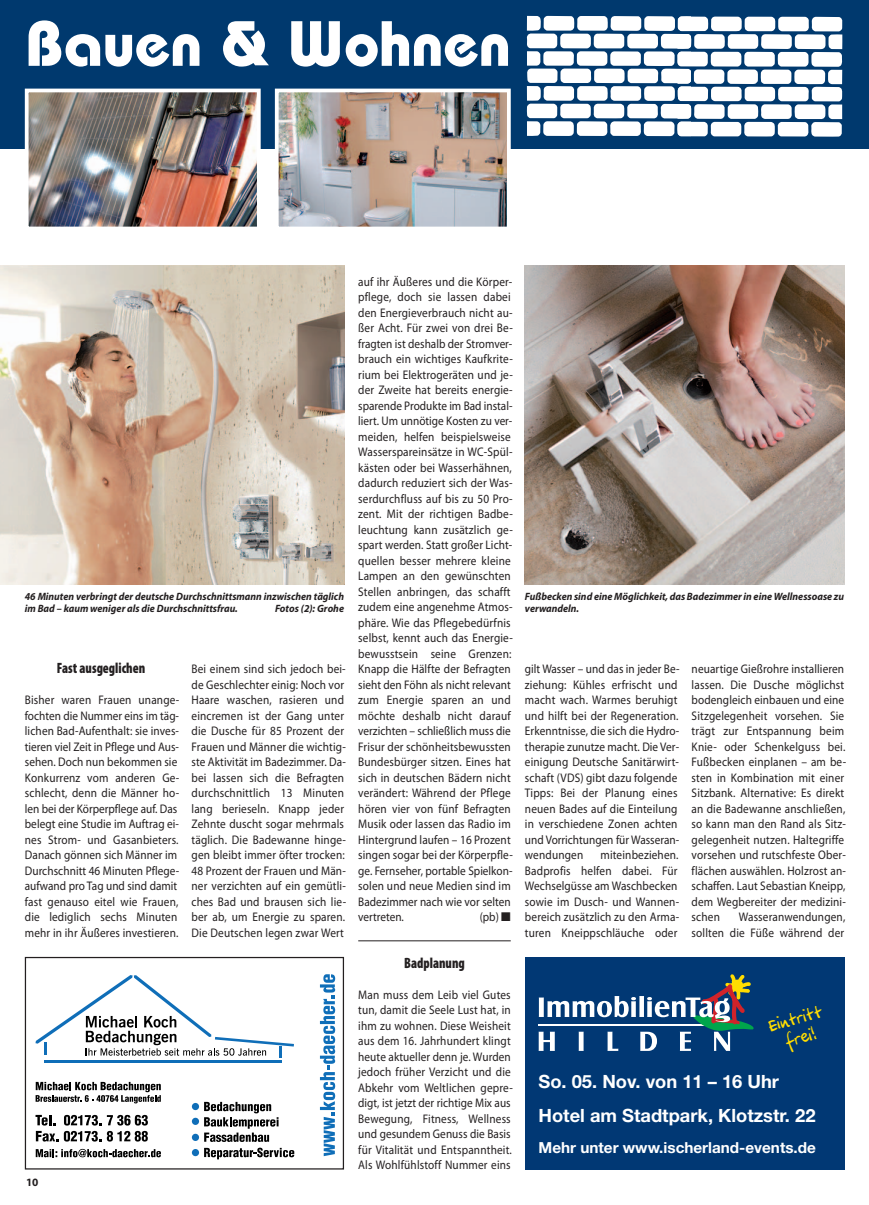
<style>
.page{position:relative;width:869px;height:1205px;background:#fff}
.page>*{position:absolute;margin:0;border:0;box-sizing:border-box;transform-origin:0 0}
.t1{font:700 18.25px/34.1px "Helvetica Neue LT Std";color:#fff}
.t2{font:16.25px/19.5px "Hand Some";color:#ffdd01;text-align:center}
.t3{font:700 15.25px "Helvetica Neue LT Std";color:#fff}
.t4{font:900 condensed 15px "Myriad Pro";color:#231f20;scale:.9 1}
.t5{font:12.5px/15.5px "Myriad Pro";letter-spacing:.015em;color:#231f20;scale:.9 1}
.t6{font:700 11.25px "Myriad Pro";color:#231f20}
.t7{font:italic 700 10.62px/12.5px "Myriad Pro";color:#231f20;scale:.95 1}
.s1{font-weight:600;font-size:7.5px;color:#fff}
</style>
<div class="page">
<hr style="left:358px;top:940px;width:152px;height:1px;background:#231f20">
<img style="left:0;top:266px;width:344px;height:319px">
<div style="left:0;top:0;width:868px;height:149px;background:#00396e"></div>
<svg style="left:29px;top:20px;width:479px;height:47px"></svg>
<img style="left:30px;top:94px;width:225px;height:131px">
<div style="left:25px;top:89px;width:235px;height:141px;border:4px solid #fff"></div>
<img style="left:280px;top:94px;width:225px;height:131px">
<div style="left:275px;top:89px;width:235px;height:141px;border:4px solid #fff"></div>
<svg style="left:526px;top:16px;width:317px;height:121px"></svg>
<div style="left:524px;top:957px;width:319px;height:212px;background:#013874"></div>
<svg style="left:538px;top:974px;width:215px;height:77px"></svg>
<svg style="left:36px;top:1082px;width:125px;height:21px"></svg>
<svg style="left:36px;top:1149px;width:125px;height:8px"></svg>
<svg style="left:35px;top:1115px;width:20px;height:10px"></svg>
<svg style="left:64px;top:1115px;width:84px;height:10px"></svg>
<svg style="left:36px;top:1131px;width:112px;height:10px"></svg>
<svg style="left:204px;top:1102px;width:90px;height:57px"></svg>
<div style="left:192px;top:1103px;width:7px;height:7px;background:#0f6eb8;border-radius:50%"></div>
<div style="left:192px;top:1117px;width:7px;height:8px;background:#0f6eb8;border-radius:50%"></div>
<div style="left:192px;top:1134px;width:7px;height:7px;background:#0f6eb8;border-radius:50%"></div>
<div style="left:192px;top:1149px;width:7px;height:7px;background:#0f6eb8;border-radius:50%"></div>
<svg style="left:320px;top:974px;width:15px;height:182px"></svg>
<hr style="left:44px;top:1060px;width:238px;height:2px;background:#0f6eb8">
<svg style="left:35px;top:975px;width:259px;height:82px"></svg>
<div style="left:25px;top:957px;width:319px;height:212px;border:1px solid #231f20"></div>
<img style="left:524px;top:266px;width:319px;height:319px">
<p class="t7" style="left:25px;top:591px;width:337px">46 Minuten verbringt der deutsche Durchschnittsmann inzwischen täglich im Bad – kaum weniger als die Durchschnittsfrau.</p>
<p class="t7" style="left:275px;top:603px;width:74px">Fotos (2): Grohe</p>
<p class="t4" style="left:57px;top:663px;width:100px">Fast ausgeglichen</p>
<p class="t5" style="left:25px;top:693px;width:173px">Bisher waren Frauen unange&shy;fochten die Nummer eins im täg&shy;lichen Bad-Aufenthalt: sie inves&shy;tieren viel Zeit in Pflege und Aus&shy;sehen. Doch nun bekommen sie<br>Konkurrenz vom anderen Ge&shy;schlecht, denn die Männer ho&shy;len bei der Körperpflege auf. Das belegt eine Studie im Auftrag ei&shy;nes Strom- und Gasanbieters.<br>Danach gönnen sich Männer im<br>Durchschnitt 46 Minuten Pflege&shy;aufwand pro Tag und sind damit fast genauso eitel wie Frauen, die lediglich sechs Minuten mehr in ihr Äußeres investieren.</p>
<p class="t5" style="left:191px;top:662px;width:173px">Bei einem sind sich jedoch bei&shy;de Geschlechter einig: Noch vor<br>Haare waschen, rasieren und eincremen ist der Gang unter die Dusche für 85 Prozent der<br>Frauen und Männer die wichtig&shy;ste Aktivität im Badezimmer. Da&shy;bei lassen sich die Befragten durchschnittlich 13 Minuten lang berieseln. Knapp jeder<br>Zehnte duscht sogar mehrmals täglich. Die Badewanne hinge&shy;gen bleibt immer öfter trocken:<br>48 Prozent der Frauen und Män&shy;ner verzichten auf ein gemütli&shy;ches Bad und brausen sich lie&shy;ber ab, um Energie zu sparen.<br>Die Deutschen legen zwar Wert</p>
<p class="t6" style="left:26px;top:1178px;width:18px">10<span class="s1">··</span></p>
<p class="t5" style="left:358px;top:275px;width:173px">auf ihr Äußeres und die Körper&shy;pflege, doch sie lassen dabei den Energieverbrauch nicht au&shy;ßer Acht. Für zwei von drei Be&shy;fragten ist deshalb der Stromver&shy;brauch ein wichtiges Kaufkrite&shy;rium bei Elektrogeräten und je&shy;der Zweite hat bereits energie - sparende Produkte im Bad instal&shy;liert. Um unnötige Kosten zu ver&shy;meiden, helfen beispielsweise<br>Wasserspareinsätze in WC-Spül&shy;kästen oder bei Wasserhähnen, dadurch reduziert sich der Was&shy;serdurchfluss auf bis zu 50 Pro&shy;zent. Mit der richtigen Badbe&shy;leuchtung kann zusätzlich ge&shy;spart werden. Statt großer Licht&shy;quellen besser mehrere kleine<br>Lampen an den gewünschten<br>Stellen anbringen, das schafft zudem eine angenehme Atmos - phäre. Wie das Pflegebedürfnis selbst, kennt auch das Energie&shy;bewusstsein seine Grenzen:<br>Knapp die Hälfte der Befragten sieht den Föhn als nicht relevant zum Energie sparen an und möchte deshalb nicht darauf verzichten – schließlich muss die<br>Frisur der schönheitsbewussten<br>Bundesbürger sitzen. Eines hat sich in deutschen Bädern nicht verändert: Während der Pflege hören vier von fünf Befragten<br>Musik oder lassen das Radio im<br>Hintergrund laufen – 16 Prozent singen sogar bei der Körperpfle&shy;ge. Fernseher, portable Spielkon&shy;solen und neue Medien sind im<br>Badezimmer nach wie vor selten vertreten.</p>
<p class="t5" style="left:479px;top:910px;width:36px">(pb) ■</p>
<p class="t4" style="left:404px;top:957px;width:69px">Badplanung</p>
<p class="t5" style="left:358px;top:988px;width:173px">Man muss dem Leib viel Gutes tun, damit die Seele Lust hat, in ihm zu wohnen. Diese Weisheit aus dem 16. Jahrhundert klingt heute aktueller denn je. Wurden jedoch früher Verzicht und die<br>Abkehr vom Weltlichen gepre&shy;digt, ist jetzt der richtige Mix aus<br>Bewegung, Fitness, Wellness und gesundem Genuss die Basis für Vitalität und Entspanntheit.<br>Als Wohlfühlstoff Nummer eins</p>
<p class="t7" style="left:524px;top:591px;width:337px">Fußbecken sind eine Möglichkeit, das Badezimmer in eine Wellnessoase zu verwandeln.</p>
<p class="t5" style="left:524px;top:662px;width:173px">gilt Wasser – und das in jeder Be&shy;ziehung: Kühles erfrischt und macht wach. Warmes beruhigt und hilft bei der Regeneration.<br>Erkenntnisse, die sich die Hydro&shy;therapie zunutze macht. Die Ver&shy;einigung Deutsche Sanitärwirt&shy;schaft (VDS) gibt dazu folgende<br>Tipps: Bei der Planung eines neuen Bades auf die Einteilung in verschiedene Zonen achten und Vorrichtungen für Wasseran&shy;wendungen</p>
<p class="t5" style="left:524px;top:848px;width:173px;text-indent:75px">miteinbeziehen.<br>Badprofis helfen dabei. Für<br>Wechselgüsse am Waschbecken sowie im Dusch- und Wannen&shy;bereich zusätzlich zu den Arma&shy;turen Kneippschläuche oder</p>
<p class="t5" style="left:691px;top:662px;width:173px">neuartige Gießrohre installieren lassen. Die Dusche möglichst bodengleich einbauen und eine<br>Sitzgelegenheit vorsehen. Sie trägt zur Entspannung beim<br>Knie- oder Schenkelguss bei.<br>Fußbecken einplanen – am be&shy;sten in Kombination mit einer<br>Sitzbank. Alternative: Es direkt an die Badewanne anschließen, so kann man den Rand als Sitz&shy;gelegenheit nutzen. Haltegriffe vorsehen und rutschfeste Ober&shy;flächen auswählen. Holzrost an&shy;schaffen. Laut Sebastian Kneipp, dem Wegbereiter der medizini&shy;schen</p>
<p class="t5" style="left:691px;top:910px;width:172px;text-align:right">Wasseranwendungen,<br>sollten die Füße während der</p>
<h2 class="t2" style="left:766px;top:1018px;width:57px;rotate:-15deg">Eintritt frei!</h2>
<h1 class="t1" style="left:538px;top:1065px;width:278px">So. 05. Nov. von 11 – 16 Uhr<br>Hotel am Stadtpark, Klotzstr. 22</h1>
<p class="t3" style="left:538px;top:1139px;width:279px">Mehr unter www.ischerland-events.de</p>
</div>
